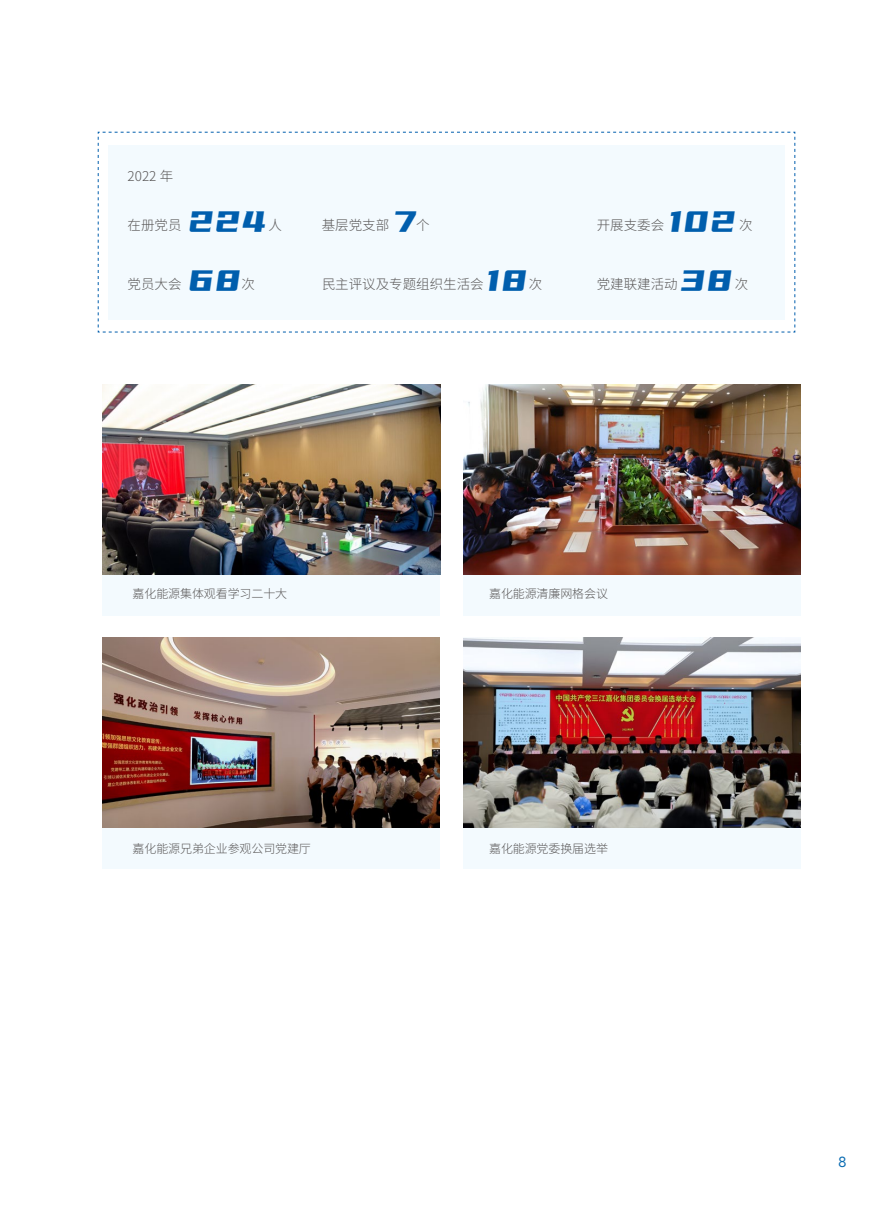
<style>
.page{position:relative;width:893px;height:1212px;background:#fff}
.page>*{position:absolute;margin:0;border:0;box-sizing:border-box;transform-origin:0 0}
.t1{font:36px/58.8px "You She Biao Ti Hei";letter-spacing:.01em;color:#005ead}
.t2{font:300 13.5px "Source Han Sans CN";color:#595757}
.t3{font:13.5px "Mi Sans";color:#076ab1}
.t4{font:300 12px "Source Han Sans CN";letter-spacing:-.01em;color:#595757}
</style>
<div class="page">
<div style="left:103px;top:426px;width:337px;height:189px;background:#f3fafe"></div>
<div style="left:103px;top:669px;width:337px;height:199px;background:#f3fafe"></div>
<div style="left:463px;top:426px;width:337px;height:189px;background:#f3fafe"></div>
<div style="left:463px;top:669px;width:337px;height:199px;background:#f3fafe"></div>
<svg style="left:97px;top:131px;width:699px;height:202px"></svg>
<img style="left:103px;top:385px;width:337px;height:189px">
<img style="left:103px;top:638px;width:336px;height:189px">
<img style="left:463px;top:385px;width:337px;height:189px">
<img style="left:463px;top:638px;width:337px;height:189px">
<p class="t2" style="left:128px;top:169px;width:47px">2022 年</p>
<h1 class="t1" style="left:188px;top:192px;width:80px">224<br>68</h1>
<p class="t2" style="left:322px;top:217px;width:69px">基层党支部</p>
<p class="t2" style="left:416px;top:217px;width:15px">个</p>
<h1 class="t1" style="left:394px;top:192px;width:24px">7</h1>
<p class="t2" style="left:128px;top:217px;width:55px">在册党员</p>
<p class="t2" style="left:269px;top:217px;width:15px">人</p>
<h1 class="t1" style="left:487px;top:250px;width:42px">18</h1>
<p class="t2" style="left:128px;top:276px;width:55px">党员大会</p>
<p class="t2" style="left:242px;top:276px;width:15px">次</p>
<p class="t2" style="left:322px;top:276px;width:163px">民主评议及专题组织生活会</p>
<p class="t2" style="left:529px;top:276px;width:15px">次</p>
<h1 class="t1" style="left:669px;top:192px;width:69px;text-align:center">102<br>38</h1>
<p class="t2" style="left:597px;top:217px;width:69px">开展支委会</p>
<p class="t2" style="left:739px;top:217px;width:15px">次</p>
<p class="t2" style="left:597px;top:276px;width:82px">党建联建活动</p>
<p class="t2" style="left:735px;top:276px;width:15px">次</p>
<p class="t4" style="left:133px;top:587px;width:156px">嘉化能源集体观看学习二十大</p>
<p class="t4" style="left:133px;top:841px;width:180px">嘉化能源兄弟企业参观公司党建厅</p>
<p class="t4" style="left:489px;top:587px;width:120px">嘉化能源清廉网格会议</p>
<p class="t4" style="left:489px;top:841px;width:120px">嘉化能源党委换届选举</p>
<p class="t3" style="left:838px;top:1153px;width:10px">8</p>
</div>
